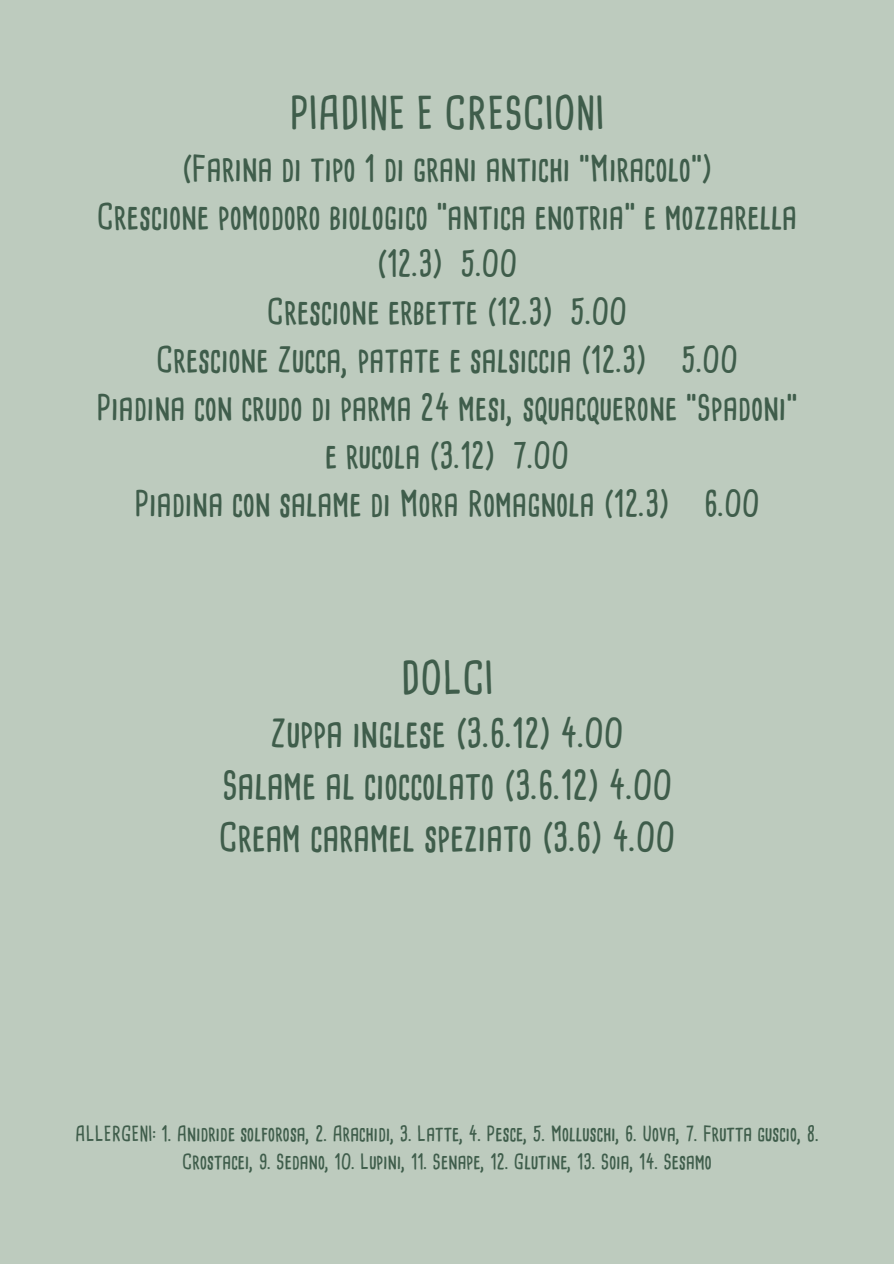
<style>
.page{position:relative;width:894px;height:1264px;background:#fff}
.page>*{position:absolute;margin:0;border:0;box-sizing:border-box;transform-origin:0 0}
.t1{font:700 43.95px "Cardenio Modern";color:#3f5d4b}
.t2{font:700 37.95px "Cardenio Modern";color:#3f5d4b}
.t3{font:700 34.35px/47.8px "Cardenio Modern";color:#3f5d4b;text-align:center}
.t4{font:700 20.25px/28px "Cardenio Modern";color:#3f5d4b;text-align:center}
</style>
<div class="page">
<div style="left:0;top:0;width:893px;height:1263px;background:#bdcbbe"></div>
<p class="t1" style="left:290px;top:92px;width:316px">PIADINE E CRESCIONI</p>
<p class="t3" style="left:182px;top:146px;width:532px">(Farina di tipo 1 di grani antichi “Miracolo”)</p>
<p class="t3" style="left:97px;top:194px;width:701px">Crescione pomodoro biologico “antica enotria” e mozzarella (12.3) 5.00</p>
<p class="t3" style="left:267px;top:289px;width:362px">Crescione erbette (12.3) 5.00</p>
<p class="t3" style="left:156px;top:337px;width:583px">Crescione Zucca, patate e salsiccia (12.3) 5.00</p>
<p class="t3" style="left:96px;top:385px;width:702px">Piadina con crudo di parma 24 mesi, squacquerone “Spadoni” e rucola (3.12) 7.00</p>
<p class="t3" style="left:134px;top:481px;width:627px">Piadina con salame di Mora Romagnola (12.3) 6.00</p>
<p class="t1" style="left:401px;top:657px;width:94px">DOLCI</p>
<p class="t2" style="left:270px;top:715px;width:355px">Zuppa inglese (3.6.12) 4.00</p>
<p class="t2" style="left:222px;top:767px;width:452px">Salame al cioccolato (3.6.12) 4.00</p>
<p class="t2" style="left:219px;top:818px;width:458px">Cream caramel speziato (3.6) 4.00</p>
<p class="t4" style="left:75px;top:1120px;width:745px">ALLERGENI: 1. Anidride solforosa, 2. Arachidi, 3. Latte, 4. Pesce, 5. Molluschi, 6. Uova, 7. Frutta guscio, 8.<br>Crostacei, 9. Sedano, 10. Lupini, 11. Senape, 12. Glutine, 13. Soia, 14. Sesamo</p>
</div>
